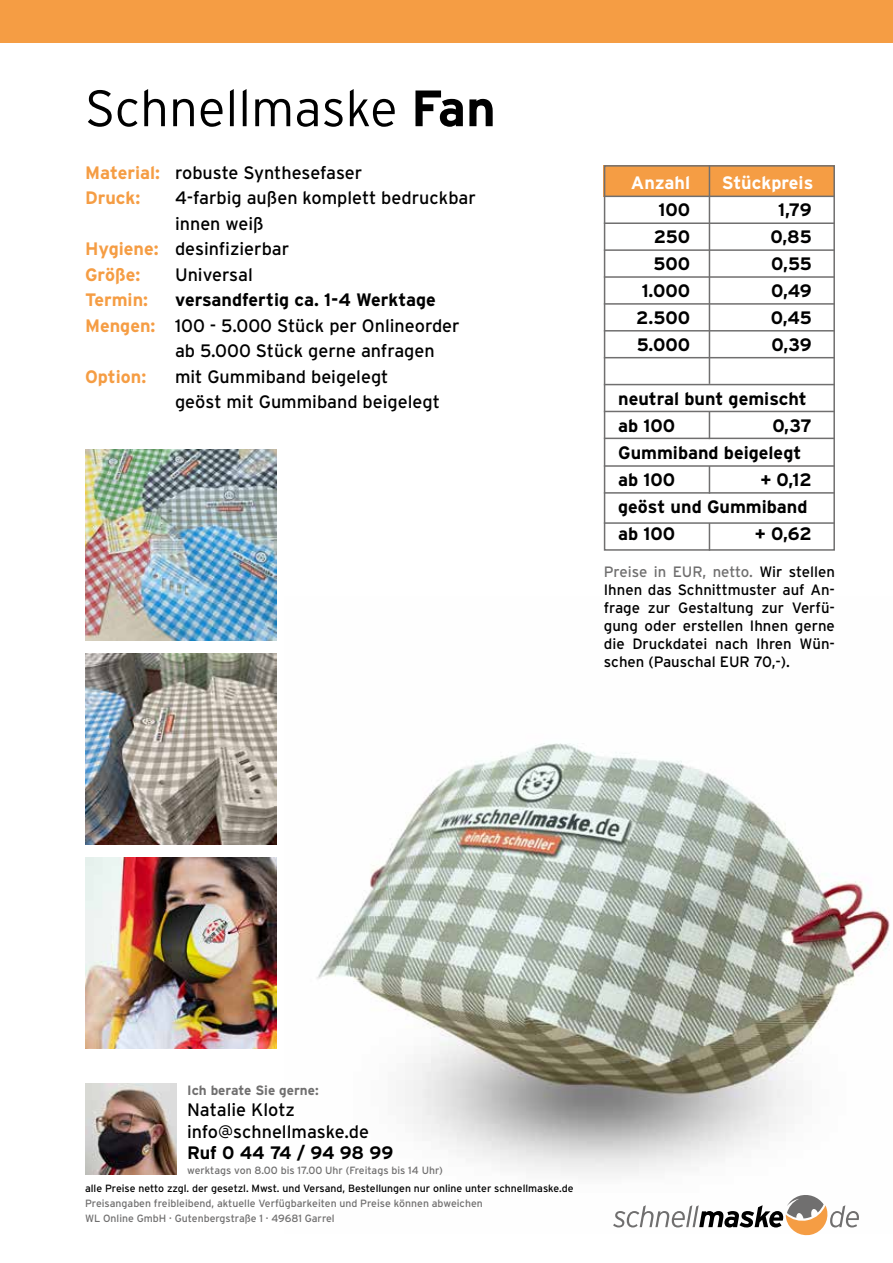
<style>
.page{position:relative;width:893px;height:1263px;background:#fff}
.page>*{position:absolute;margin:0;border:0;box-sizing:border-box;transform-origin:0 0}
.t1{font:300 51px "Interstate";color:#000}
.t2{font:18px/25.5px "Interstate";color:#000}
.t3{font:700 18px/27px "Interstate";color:#000}
.t4{font:700 18px "Interstate";color:#f59d44}
.t5{font:700 18px "Interstate";color:#fff}
.t6{font:15px/18px "Interstate";color:#000;text-align:justify}
.t7{font:700 13.5px "Interstate";color:#706f6f}
.t8{font:10.5px/15px "Interstate";color:#706f6f}
.t9{font:10.5px "Interstate";color:#000}
.s1{font-weight:700}
.s2{font-weight:700;color:#f59d44}
.s3{color:#706f6f}
</style>
<div class="page">
<div style="left:604px;top:165px;width:231px;height:31px;background:#f59d44"></div>
<img style="left:317px;top:743px;width:573px;height:431px">
<svg style="left:613px;top:1195px;width:246px;height:41px"></svg>
<div style="left:0;top:0;width:893px;height:43px;background:#f59d44"></div>
<img style="left:85px;top:449px;width:191px;height:191px">
<img style="left:85px;top:653px;width:191px;height:191px">
<img style="left:85px;top:858px;width:191px;height:191px">
<img style="left:85px;top:1083px;width:92px;height:91px">
<div style="left:604px;top:165px;width:231px;height:386px;border:2px solid #706f6f"></div>
<hr style="left:709px;top:165px;width:1px;height:219px;background:#706f6f">
<svg style="left:709px;top:412px;width:1px;height:26px"></svg>
<svg style="left:709px;top:467px;width:1px;height:25px"></svg>
<svg style="left:709px;top:524px;width:1px;height:27px"></svg>
<hr style="left:604px;top:196px;width:231px;height:1px;background:#706f6f">
<hr style="left:604px;top:222px;width:231px;height:2px;background:#706f6f">
<hr style="left:604px;top:303px;width:231px;height:2px;background:#706f6f">
<hr style="left:604px;top:384px;width:231px;height:1px;background:#706f6f">
<hr style="left:604px;top:249px;width:231px;height:2px;background:#706f6f">
<hr style="left:604px;top:330px;width:231px;height:2px;background:#706f6f">
<hr style="left:604px;top:411px;width:231px;height:1px;background:#706f6f">
<hr style="left:604px;top:465px;width:231px;height:2px;background:#706f6f">
<hr style="left:604px;top:522px;width:231px;height:2px;background:#706f6f">
<hr style="left:604px;top:276px;width:231px;height:2px;background:#706f6f">
<hr style="left:604px;top:357px;width:231px;height:1px;background:#706f6f">
<hr style="left:604px;top:438px;width:231px;height:1px;background:#706f6f">
<hr style="left:604px;top:492px;width:231px;height:2px;background:#706f6f">
<h1 class="t1" style="left:85px;top:80px;width:412px">Schnellmaske <span class="s1">Fan</span></h1>
<p class="t2" style="left:85px;top:159px;width:279px"><span class="s2">Material:</span> robuste Synthesefaser<br><span class="s2">Druck:</span></p>
<p class="t2" style="left:175px;top:185px;width:302px">4-farbig außen komplett bedruckbar</p>
<p class="t2" style="left:175px;top:210px;width:90px">innen weiß</p>
<p class="t2" style="left:85px;top:236px;width:206px"><span class="s2">Hygiene:</span> desinfizierbar</p>
<p class="t4" style="left:85px;top:264px;width:57px">Größe:</p>
<p class="t2" style="left:175px;top:262px;width:79px">Universal</p>
<p class="t4" style="left:85px;top:290px;width:65px">Termin:</p>
<p class="t3" style="left:175px;top:286px;width:262px">versandfertig ca. 1-4 Werktage</p>
<p class="t2" style="left:85px;top:313px;width:376px"><span class="s2">Mengen:</span> 100 - 5.000 Stück per Onlineorder</p>
<p class="t2" style="left:175px;top:338px;width:261px">ab 5.000 Stück gerne anfragen</p>
<p class="t4" style="left:85px;top:366px;width:63px">Option:</p>
<p class="t2" style="left:175px;top:364px;width:266px">mit Gummiband beigelegt<br>geöst mit Gummiband beigelegt</p>
<p class="t5" style="left:631px;top:172px;width:61px">Anzahl</p>
<p class="t5" style="left:722px;top:172px;width:93px">Stückpreis</p>
<p class="t3" style="left:658px;top:196px;width:33px">100</p>
<p class="t3" style="left:778px;top:196px;width:35px">1,79</p>
<p class="t3" style="left:654px;top:223px;width:38px">250</p>
<p class="t3" style="left:771px;top:223px;width:43px">0,85</p>
<p class="t3" style="left:653px;top:250px;width:38px">500</p>
<p class="t3" style="left:771px;top:250px;width:42px">0,55</p>
<p class="t3" style="left:642px;top:277px;width:50px">1.000</p>
<p class="t3" style="left:771px;top:277px;width:42px">0,49</p>
<p class="t3" style="left:636px;top:304px;width:55px">2.500</p>
<p class="t3" style="left:771px;top:304px;width:42px">0,45</p>
<p class="t3" style="left:637px;top:331px;width:55px">5.000</p>
<p class="t3" style="left:772px;top:331px;width:42px">0,39</p>
<p class="t3" style="left:618px;top:385px;width:190px">neutral bunt gemischt ab 100</p>
<p class="t3" style="left:618px;top:412px;width:195px;text-indent:154px">0,37<br>Gummiband beigelegt ab 100</p>
<p class="t3" style="left:618px;top:466px;width:195px;text-indent:142px">+ 0,12 geöst und Gummiband ab 100</p>
<p class="t3" style="left:755px;top:520px;width:58px">+ 0,62</p>
<p class="t6" style="left:604px;top:563px;width:233px"><span class="s3">Preise in EUR, netto.</span> Wir stellen Ihnen das Schnittmuster auf An&shy;frage zur Gestaltung zur Verfü&shy;gung oder erstellen Ihnen gerne die Druckdatei nach Ihren Wün&shy;schen (Pauschal EUR 70,-).</p>
<p class="t7" style="left:187px;top:1082px;width:133px">Ich berate Sie gerne:</p>
<p class="t2" style="left:187px;top:1099px;width:183px;line-height:21.6px">Natalie Klotz info@schnellmaske.de</p>
<p class="t3" style="left:187px;top:1139px;width:208px">Ruf 0 44 74 / 94 98 99</p>
<p class="t8" style="left:187px;top:1163px;width:257px">werktags von 8.00 bis 17.00 Uhr (Freitags bis 14 Uhr)</p>
<p class="t9" style="left:85px;top:1182px;width:490px">alle Preise netto zzgl. der gesetzl. Mwst. und Versand, Bestellungen nur online unter schnellmaske.de</p>
<p class="t8" style="left:85px;top:1195px;width:399px">Preisangaben freibleibend, aktuelle Verfügbarkeiten und Preise können abweichen<br>WL Online GmbH · Gutenbergstraße 1 · 49681 Garrel</p>
</div>
